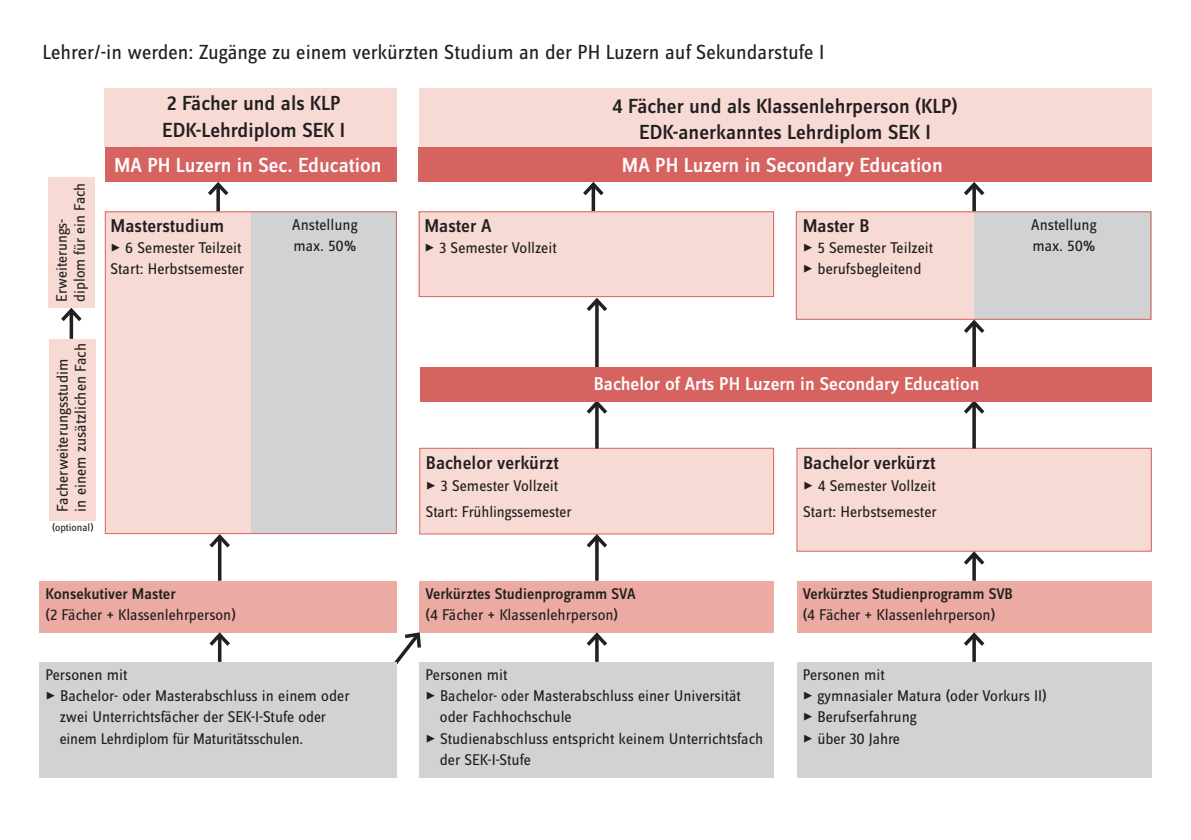
<style>
.page{position:relative;width:1191px;height:840px;background:#fff}
.page>*{position:absolute;margin:0;border:0;box-sizing:border-box;transform-origin:0 0}
.t1{font:500 21.2px/26.2px "Zine Sans Dis OT";color:#231f20}
.t2{font:21.2px "Zine Sans Dis OT";color:#231f20}
.t3{font:500 21.2px "Zine Sans Dis OT";color:#fff}
.t4{font:500 19.2px "Zine Sans Dis OT";color:#231f20}
.t5{font:500 19.2px "Zine Sans Dis OT";color:#fff}
.t6{font:16.2px/21.2px "Zine Sans Dis OT";color:#231f20}
.t7{font:500 16.2px "Zine Sans Dis OT";color:#231f20}
.t8{font:15.8px/18.2px "Zine Sans Dis OT";color:#231f20}
.t9{font:11px "Zine Sans Dis OT";color:#231f20}
</style>
<div class="page">
<div style="left:797px;top:211px;width:180px;height:108px;background:#f7dad3"></div>
<div style="left:974px;top:211px;width:177px;height:108px;background:#d1d2d4"></div>
<div style="left:797px;top:448px;width:354px;height:103px;background:#f7dad3"></div>
<div style="left:796px;top:447px;width:355px;height:104px;border:1px solid #d76360"></div>
<div style="left:797px;top:580px;width:354px;height:52px;background:#ecaba2"></div>
<div style="left:797px;top:661px;width:354px;height:116px;background:#d1d2d4"></div>
<div style="left:420px;top:448px;width:353px;height:85px;background:#f7dad3"></div>
<div style="left:419px;top:447px;width:355px;height:87px;border:1px solid #d76360"></div>
<div style="left:420px;top:580px;width:354px;height:52px;background:#ecaba2"></div>
<div style="left:420px;top:661px;width:354px;height:116px;background:#d1d2d4"></div>
<div style="left:105px;top:211px;width:291px;height:322px;background:#f7dad3"></div>
<div style="left:105px;top:88px;width:292px;height:60px;background:#f7dad3"></div>
<div style="left:40px;top:580px;width:357px;height:52px;background:#ecaba2"></div>
<hr style="left:595px;top:634px;width:3px;height:27px;background:#231f20">
<svg style="left:583px;top:632px;width:28px;height:17px"></svg>
<hr style="left:595px;top:536px;width:3px;height:44px;background:#231f20">
<svg style="left:583px;top:532px;width:28px;height:19px"></svg>
<hr style="left:595px;top:402px;width:3px;height:46px;background:#231f20">
<svg style="left:583px;top:401px;width:28px;height:16px"></svg>
<hr style="left:218px;top:634px;width:3px;height:27px;background:#231f20">
<svg style="left:206px;top:632px;width:28px;height:17px"></svg>
<svg style="left:389px;top:629px;width:34px;height:41px"></svg>
<hr style="left:218px;top:536px;width:3px;height:44px;background:#231f20">
<svg style="left:206px;top:533px;width:28px;height:18px"></svg>
<hr style="left:70px;top:310px;width:3px;height:28px;background:#231f20">
<svg style="left:57px;top:307px;width:28px;height:18px"></svg>
<svg style="left:972px;top:649px;width:4px;height:12px"></svg>
<svg style="left:960px;top:632px;width:28px;height:17px"></svg>
<svg style="left:972px;top:568px;width:4px;height:12px"></svg>
<svg style="left:960px;top:549px;width:28px;height:19px"></svg>
<svg style="left:972px;top:417px;width:4px;height:31px"></svg>
<svg style="left:960px;top:401px;width:28px;height:16px"></svg>
<svg style="left:972px;top:336px;width:4px;height:31px"></svg>
<svg style="left:960px;top:319px;width:28px;height:17px"></svg>
<hr style="left:595px;top:300px;width:3px;height:67px;background:#231f20">
<svg style="left:583px;top:297px;width:28px;height:18px"></svg>
<svg style="left:591px;top:199px;width:4px;height:12px"></svg>
<svg style="left:583px;top:182px;width:21px;height:17px"></svg>
<svg style="left:216px;top:199px;width:4px;height:12px"></svg>
<svg style="left:208px;top:182px;width:21px;height:17px"></svg>
<svg style="left:972px;top:199px;width:4px;height:12px"></svg>
<svg style="left:964px;top:182px;width:21px;height:17px"></svg>
<div style="left:40px;top:661px;width:357px;height:116px;background:#d1d2d4"></div>
<div style="left:419px;top:211px;width:355px;height:86px;background:#f7dad3"></div>
<div style="left:420px;top:367px;width:731px;height:34px;background:#d76360"></div>
<div style="left:419px;top:88px;width:732px;height:60px;background:#f7dad3"></div>
<div style="left:105px;top:148px;width:291px;height:34px;background:#d76360"></div>
<div style="left:419px;top:148px;width:732px;height:34px;background:#d76360"></div>
<div style="left:49px;top:177px;width:46px;height:130px;background:#f7dad3"></div>
<div style="left:50px;top:338px;width:46px;height:182px;background:#f7dad3"></div>
<div style="left:251px;top:211px;width:145px;height:322px;background:#d1d2d4"></div>
<div style="left:419px;top:211px;width:355px;height:86px;border:1px solid #d76360"></div>
<div style="left:795px;top:211px;width:356px;height:108px;border:1px solid #d76360"></div>
<div style="left:105px;top:211px;width:292px;height:322px;border:1px solid #d76360"></div>
<h1 class="t2" style="left:43px;top:42px;width:783px">Lehrer/-in werden: Zugänge zu einem verkürzten Studium an der PH Luzern auf Sekundarstufe I</h1>
<h1 class="t1" style="left:162px;top:91px;width:184px">2 Fächer und als KLP<br>EDK-Lehrdiplom SEK I</h1>
<h1 class="t1" style="left:612px;top:94px;width:347px;text-align:center">4 Fächer und als Klassenlehrperson (KLP)<br>EDK-anerkanntes Lehrdiplom SEK I</h1>
<p class="t8" style="left:53px;top:302px;width:121px;rotate:-90deg">Erweiterungs&shy;diplom für ein Fach</p>
<p class="t6" style="left:54px;top:511px;width:170px;line-height:18.2px;rotate:-90deg">Facherweiterungsstudim in einem zusätzlichen Fach</p>
<p class="t9" style="left:52px;top:522px;width:43px">(optional)</p>
<h1 class="t3" style="left:114px;top:154px;width:269px">MA PH Luzern in Sec. Education</h1>
<h1 class="t3" style="left:622px;top:154px;width:322px">MA PH Luzern in Secondary Education</h1>
<p class="t4" style="left:111px;top:216px;width:115px">Masterstudium</p>
<p class="t6" style="left:111px;top:238px;width:135px">✓ 6 Semester Teilzeit<br>Start: Herbstsemester</p>
<p class="t6" style="left:292px;top:214px;width:67px">Anstellung max. 50%</p>
<p class="t4" style="left:424px;top:216px;width:69px">Master A</p>
<p class="t6" style="left:424px;top:238px;width:134px">✓ 3 Semester Vollzeit</p>
<p class="t4" style="left:802px;top:216px;width:68px">Master B</p>
<p class="t6" style="left:802px;top:238px;width:132px">✓ 5 Semester Teilzeit</p>
<p class="t6" style="left:802px;top:259px;width:120px">✓ berufsbegleitend</p>
<p class="t5" style="left:594px;top:373px;width:387px">Bachelor of Arts PH Luzern in Secondary Education</p>
<p class="t4" style="left:426px;top:453px;width:134px">Bachelor verkürzt</p>
<p class="t6" style="left:426px;top:472px;width:147px;line-height:26.8px">✓ 3 Semester Vollzeit<br>Start: Frühlingssemester</p>
<p class="t4" style="left:803px;top:453px;width:134px">Bachelor verkürzt</p>
<p class="t6" style="left:803px;top:472px;width:135px;line-height:26.8px">✓ 4 Semester Vollzeit<br>Start: Herbstsemester</p>
<p class="t6" style="left:1031px;top:214px;width:67px">Anstellung max. 50%</p>
<p class="t7" style="left:45px;top:585px;width:132px">Konsekutiver Master</p>
<p class="t6" style="left:45px;top:604px;width:192px">(2 Fächer + Klassenlehrperson)</p>
<p class="t7" style="left:425px;top:585px;width:212px">Verkürztes Studienprogramm SVA</p>
<p class="t6" style="left:425px;top:604px;width:194px">(4 Fächer + Klassenlehrperson)</p>
<p class="t7" style="left:802px;top:585px;width:212px">Verkürztes Studienprogramm SVB</p>
<p class="t6" style="left:802px;top:604px;width:194px">(4 Fächer + Klassenlehrperson)</p>
<p class="t6" style="left:45px;top:664px;width:84px">Personen mit</p>
<p class="t6" style="left:60px;top:685px;width:291px;text-indent:-14px">✓ Bachelor- oder Masterabschluss in einem oder zwei Unterrichtsfächer der SEK-I-Stufe oder einem Lehrdiplom für Maturitätsschulen.</p>
<p class="t6" style="left:425px;top:664px;width:84px">Personen mit</p>
<p class="t6" style="left:440px;top:685px;width:303px;text-indent:-14px">✓ Bachelor- oder Masterabschluss einer Universität oder Fachhochschule</p>
<p class="t6" style="left:440px;top:728px;width:325px;text-indent:-14px">✓ Studienabschluss entspricht keinem Unterrichtsfach der SEK-I-Stufe</p>
<p class="t6" style="left:802px;top:664px;width:84px">Personen mit</p>
<p class="t6" style="left:802px;top:685px;width:246px">✓ gymnasialer Matura (oder Vorkurs II)</p>
<p class="t6" style="left:802px;top:706px;width:115px">✓ Berufserfahrung</p>
<p class="t6" style="left:802px;top:728px;width:99px">✓ über 30 Jahre</p>
</div>
